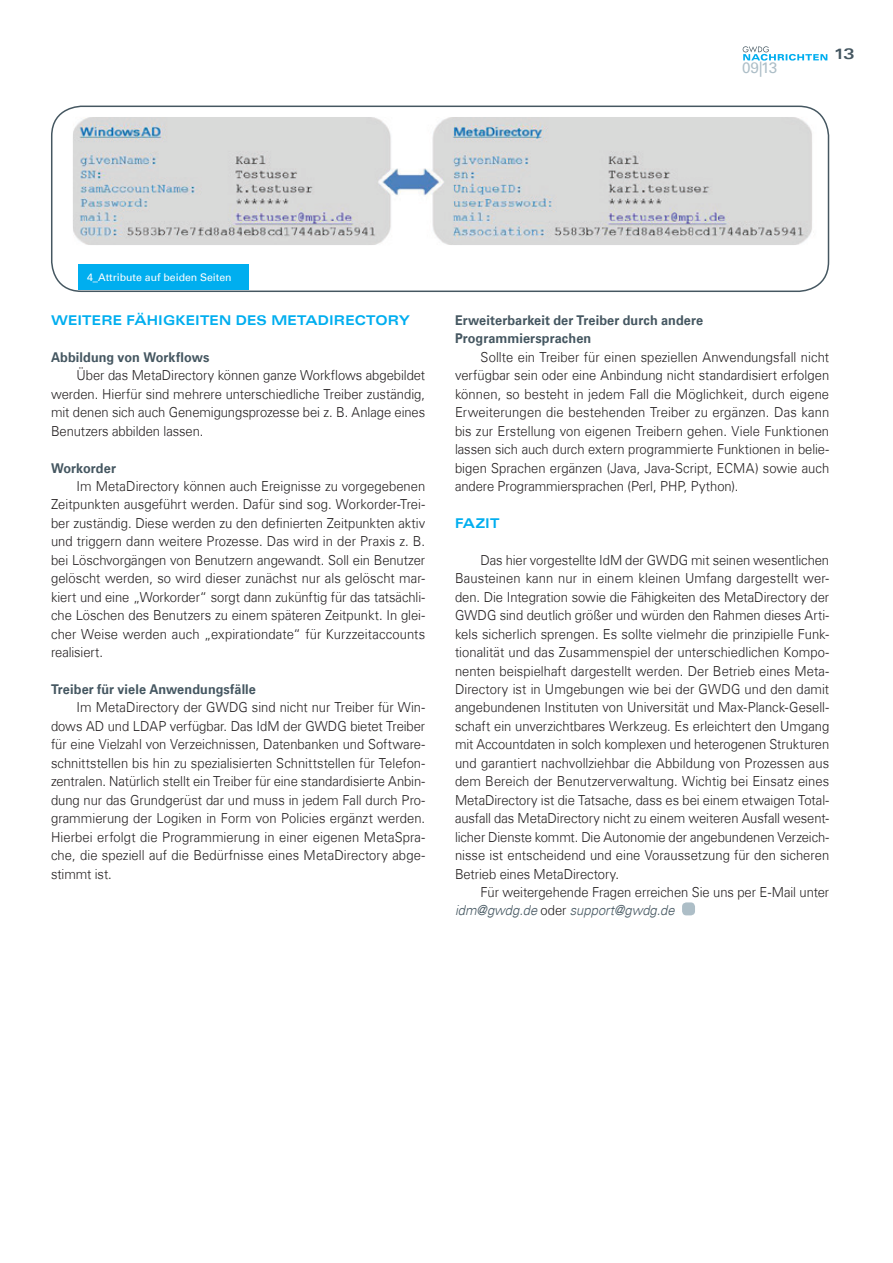
<style>
.page{position:relative;width:893px;height:1263px;background:#fff}
.page>*{position:absolute;margin:0;border:0;box-sizing:border-box;transform-origin:0 0}
.t1{font:15.3px "Univers Com 55 Roman";color:#adbec7}
.t2{font:15px "Univers Com 63 Bold Ext";color:#455761}
.t3{font:300 13.8px/18.5px "Univers Com 45";color:#231f20;text-align:justify;scale:.94 1}
.t4{font:700 13.5px/18.5px "Univers Com 65";letter-spacing:.01em;color:#455761;scale:.94 1}
.t5{font:13.5px "Univers Com 63 Bold Ext";letter-spacing:.01em;color:#00aeef;scale:.94 1}
.t6{font:10.5px "Univers Com 55 Roman";color:#fff}
.s1{font-style:italic;color:#455761}
</style>
<div class="page">
<svg style="left:743px;top:46px;width:84px;height:15px"></svg>
<img style="left:73px;top:117px;width:750px;height:128px">
<div style="left:51px;top:106px;width:778px;height:186px;border:2px solid #455761;border-radius:30px"></div>
<div style="left:79px;top:264px;width:170px;height:26px;background:#00aeef"></div>
<div style="left:682px;top:902px;width:13px;height:13px;background:#adbec7;border-radius:4px"></div>
<p class="t1" style="left:742px;top:58px;width:37px">09|13</p>
<p class="t2" style="left:834px;top:45px;width:22px">13</p>
<p class="t6" style="left:87px;top:270px;width:146px">4_Attribute auf beiden Seiten</p>
<p class="t5" style="left:51px;top:312px;width:28px">WEITE</p>
<p class="t5" style="left:101px;top:312px;width:101px">RE FÄHIGKEITEN</p>
<p class="t5" style="left:236px;top:312px;width:12px">DES</p>
<p class="t5" style="left:271px;top:312px;width:29px">META</p>
<p class="t5" style="left:318px;top:312px;width:41px">DI RECT</p>
<p class="t5" style="left:375px;top:312px;width:38px">ORY</p>
<p class="t4" style="left:51px;top:348px;width:170px">Abbildung von Workflows</p>
<p class="t3" style="left:51px;top:366px;width:400px;text-indent:26px">Über das MetaDirectory können ganze Workflows abgebildet werden. Hierfür sind mehrere unterschiedliche Treiber zuständig, mit denen sich auch Genemigungsprozesse bei z. B. Anlage eines Benutzers abbilden lassen.</p>
<p class="t4" style="left:51px;top:459px;width:71px">Workorder</p>
<p class="t3" style="left:51px;top:477px;width:400px;text-indent:26px">Im MetaDirectory können auch Ereignisse zu vorgegebenen Zeitpunkten ausgeführt werden. Dafür sind sog. Workorder-Trei&shy;ber zuständig. Diese werden zu den definierten Zeitpunkten aktiv und triggern dann weitere Prozesse. Das wird in der Praxis z. B. bei Löschvorgängen von Benutzern angewandt. Soll ein Benutzer gelöscht werden, so wird dieser zunächst nur als gelöscht mar&shy;kiert und eine „Workorder“ sorgt dann zukünftig für das tatsächli&shy;che Löschen des Benutzers zu einem späteren Zeitpunkt. In glei&shy;cher Weise werden auch „expirationdate“ für Kurzzeitaccounts realisiert.</p>
<p class="t4" style="left:51px;top:680px;width:220px">Treiber für viele Anwendungsfälle</p>
<p class="t3" style="left:51px;top:698px;width:400px;text-indent:26px">Im MetaDirectory der GWDG sind nicht nur Treiber für Win&shy;dows AD und LDAP verfügbar. Das IdM der GWDG bietet Treiber für eine Vielzahl von Verzeichnissen, Datenbanken und Software&shy;schnittstellen bis hin zu spezialisierten Schnittstellen für Telefon&shy;zentralen. Natürlich stellt ein Treiber für eine standardisierte Anbin&shy;dung nur das Grundgerüst dar und muss in jedem Fall durch Pro&shy;grammierung der Logiken in Form von Policies ergänzt werden.<br>Hierbei erfolgt die Programmierung in einer eigenen MetaSpra&shy;che, die speziell auf die Bedürfnisse eines MetaDirectory abge&shy;stimmt ist.</p>
<p class="t4" style="left:455px;top:311px;width:266px">Erweiterbarkeit der Treiber durch andere<br>Programmiersprachen</p>
<p class="t3" style="left:455px;top:348px;width:400px;text-indent:26px">Sollte ein Treiber für einen speziellen Anwendungsfall nicht verfügbar sein oder eine Anbindung nicht standardisiert erfolgen können, so besteht in jedem Fall die Möglichkeit, durch eigene Erweiterungen die bestehenden Treiber zu ergänzen. Das kann bis zur Erstellung von eigenen Treibern gehen. Viele Funktionen lassen sich auch durch extern programmierte Funktionen in belie&shy;bigen Sprachen ergänzen (Java, Java-Script, ECMA) sowie auch andere Programmiersprachen (Perl, PHP, Python).</p>
<p class="t5" style="left:455px;top:515px;width:20px">FAZIT</p>
<p class="t3" style="left:455px;top:551px;width:400px;text-indent:26px">Das hier vorgestellte IdM der GWDG mit seinen wesentlichen Bausteinen kann nur in einem kleinen Umfang dargestellt wer&shy;den. Die Integration sowie die Fähigkeiten des MetaDirectory der GWDG sind deutlich größer und würden den Rahmen dieses Arti&shy;kels sicherlich sprengen. Es sollte vielmehr die prinzipielle Funk&shy;tionalität und das Zusammenspiel der unterschiedlichen Kompo&shy;nenten beispielhaft dargestellt werden. Der Betrieb eines Meta-Directory ist in Umgebungen wie bei der GWDG und den damit angebundenen Instituten von Universität und Max-Planck-Gesell&shy;schaft ein unverzichtbares Werkzeug. Es erleichtert den Umgang mit Accountdaten in solch komplexen und heterogenen Strukturen und garantiert nachvollziehbar die Abbildung von Prozessen aus dem Bereich der Benutzerverwaltung. Wichtig bei Einsatz eines MetaDirectory ist die Tatsache, dass es bei einem etwaigen Total&shy;ausfall das MetaDirectory nicht zu einem weiteren Ausfall wesent&shy;licher Dienste kommt. Die Autonomie der angebundenen Verzeich&shy;nisse ist entscheidend und eine Voraussetzung für den sicheren Betrieb eines MetaDirectory.</p>
<p class="t3" style="left:455px;top:883px;width:400px;text-indent:26px">Für weitergehende Fragen erreichen Sie uns per E-Mail unter <span class="s1">idm@gwdg.de</span> oder <span class="s1">support@gwdg.de</span></p>
</div>
